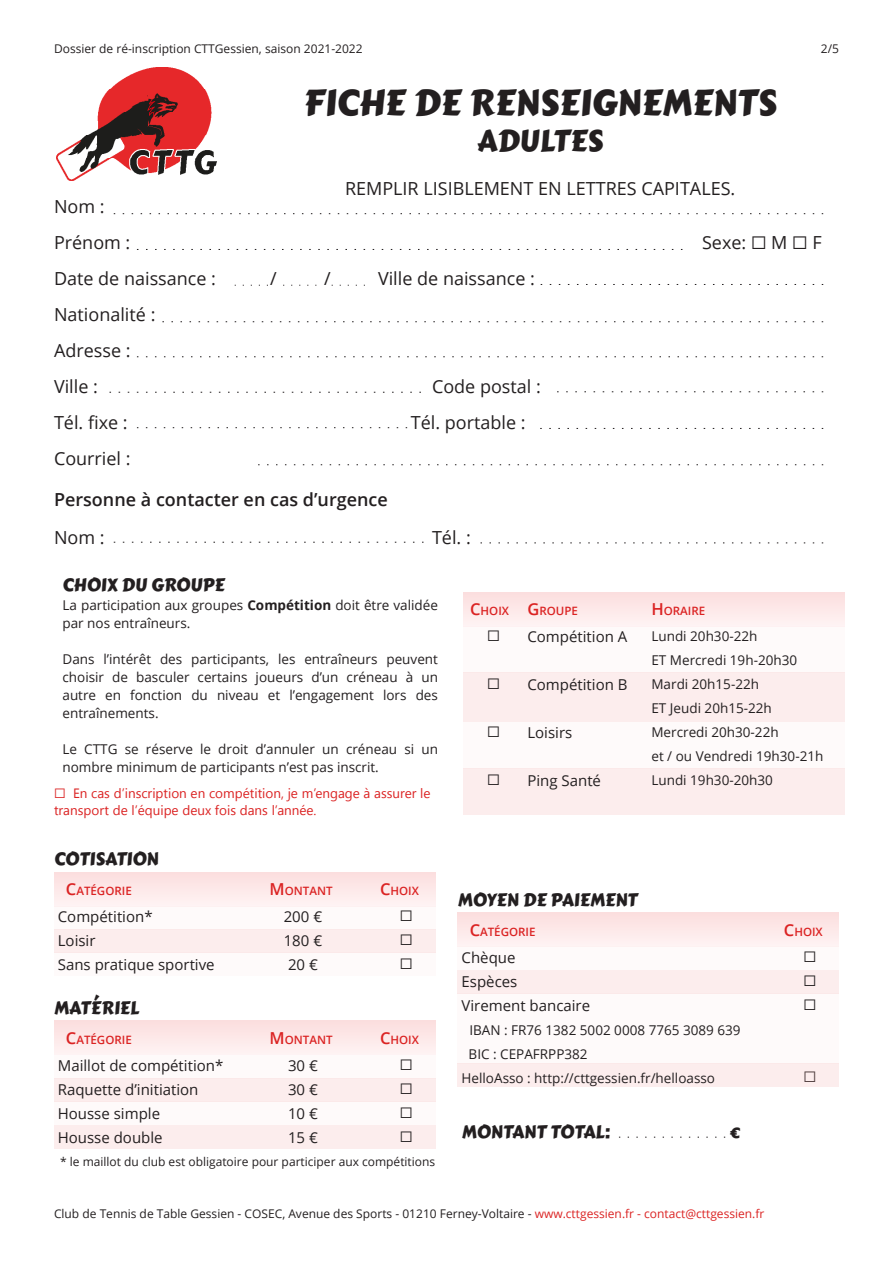
<style>
.page{position:relative;width:893px;height:1263px;background:#fff}
.page>*{position:absolute;margin:0;border:0;box-sizing:border-box;transform-origin:0 0}
.t1{font:36px "Carter One";color:#231f20}
.t2{font:30px "Carter One";letter-spacing:-.01em;color:#231f20}
.Pointillés{font:18px "Open Sans";color:#231f20}
.t3{font:18px "Carter One";color:#231f20}
.t4{font:600 18px "Open Sans";color:#231f20}
.t5{font:15px "Open Sans";color:#231f20}
.t6{font:15px "Carter One";color:#231f20}
.t7{font:13.5px/18px "Open Sans";color:#231f20}
.t8{font:13.5px "Segoe UI Emoji";color:#db2323}
.t9{font:12px "Open Sans";color:#231f20}
.t10{font:600 11.55px "Open Sans";color:#db2323}
.s1{font-weight:700}
.s2{font-size:16.5px}
.s3{color:#db2323}
</style>
<div class="page">
<img style="left:56px;top:67px;width:161px;height:114px">
<svg style="left:114px;top:542px;width:309px;height:1px"></svg>
<svg style="left:480px;top:542px;width:343px;height:1px"></svg>
<svg style="left:114px;top:213px;width:709px;height:1px"></svg>
<svg style="left:137px;top:427px;width:270px;height:1px"></svg>
<svg style="left:540px;top:428px;width:283px;height:1px"></svg>
<svg style="left:258px;top:464px;width:565px;height:1px"></svg>
<svg style="left:137px;top:249px;width:545px;height:1px"></svg>
<svg style="left:541px;top:284px;width:282px;height:1px"></svg>
<svg style="left:137px;top:356px;width:686px;height:1px"></svg>
<svg style="left:162px;top:321px;width:661px;height:1px"></svg>
<svg style="left:557px;top:391px;width:266px;height:1px"></svg>
<svg style="left:109px;top:392px;width:312px;height:1px"></svg>
<div style="left:463px;top:722px;width:382px;height:46px;background:#fefafa"></div>
<div style="left:463px;top:626px;width:382px;height:46px;background:#fefafa"></div>
<div style="left:463px;top:672px;width:382px;height:50px;background:#fceded"></div>
<div style="left:463px;top:768px;width:382px;height:47px;background:#fceded"></div>
<div style="left:463px;top:592px;width:382px;height:34px;background:#fde8e8"></div>
<div style="left:54px;top:872px;width:381px;height:34px;background:#fde8e8"></div>
<div style="left:54px;top:906px;width:381px;height:23px;background:#fefafa"></div>
<div style="left:54px;top:953px;width:381px;height:23px;background:#fefafa"></div>
<div style="left:54px;top:929px;width:381px;height:24px;background:#fceded"></div>
<div style="left:54px;top:1021px;width:381px;height:34px;background:#fde8e8"></div>
<div style="left:54px;top:1055px;width:381px;height:23px;background:#fefafa"></div>
<div style="left:54px;top:1101px;width:381px;height:24px;background:#fefafa"></div>
<div style="left:54px;top:1078px;width:381px;height:23px;background:#fceded"></div>
<div style="left:54px;top:1125px;width:381px;height:23px;background:#fceded"></div>
<div style="left:458px;top:913px;width:381px;height:34px;background:#fde8e8"></div>
<div style="left:458px;top:946px;width:381px;height:24px;background:#fefafa"></div>
<div style="left:458px;top:993px;width:381px;height:70px;background:#fefafa"></div>
<div style="left:458px;top:970px;width:381px;height:23px;background:#fceded"></div>
<div style="left:458px;top:1063px;width:381px;height:24px;background:#fceded"></div>
<svg style="left:619px;top:1137px;width:106px;height:1px"></svg>
<p class="t9" style="left:54px;top:40px;width:310px">Dossier de ré-inscription CTTGessien, saison 2021-2022</p>
<p class="t9" style="left:821px;top:40px;width:20px">2/5</p>
<p class="t1" style="left:304px;top:75px;width:475px">FICHE DE RENSEIGNEMENTS</p>
<p class="t2" style="left:477px;top:118px;width:127px">ADULTES</p>
<p class="Pointillés" style="left:345px;top:177px;width:392px">REMPLIR LISIBLEMENT EN LETTRES CAPITALES.</p>
<p class="Pointillés" style="left:54px;top:194px;width:52px">Nom :</p>
<p class="Pointillés" style="left:54px;top:230px;width:78px">Prénom :</p>
<p class="Pointillés" style="left:702px;top:230px;width:121px">Sexe: □ M □ F</p>
<p class="Pointillés" style="left:54px;top:266px;width:164px">Date de naissance :</p>
<p class="Pointillés" style="left:270px;top:266px;width:8px">/</p>
<p class="Pointillés" style="left:324px;top:266px;width:8px">/</p>
<p class="Pointillés" style="left:378px;top:266px;width:158px">Ville de naissance :</p>
<p class="Pointillés" style="left:54px;top:302px;width:103px">Nationalité :</p>
<p class="Pointillés" style="left:54px;top:338px;width:78px">Adresse :</p>
<p class="Pointillés" style="left:54px;top:374px;width:45px">Ville :</p>
<p class="Pointillés" style="left:432px;top:374px;width:110px">Code postal :</p>
<p class="Pointillés" style="left:54px;top:410px;width:75px">Tél. fixe :</p>
<p class="Pointillés" style="left:411px;top:410px;width:116px">Tél. portable :</p>
<p class="Pointillés" style="left:54px;top:446px;width:78px">Courriel :</p>
<p class="t4" style="left:54px;top:487px;width:335px">Personne à contacter en cas d’urgence</p>
<p class="Pointillés" style="left:54px;top:525px;width:52px">Nom :</p>
<p class="Pointillés" style="left:432px;top:525px;width:40px">Tél. :</p>
<p class="t3" style="left:63px;top:571px;width:164px">CHOIX DU GROUPE</p>
<p class="t7" style="left:63px;top:595px;width:377px">La participation aux groupes <span class="s1">Compétition</span> doit être validée par nos entraîneurs.</p>
<p class="t7" style="left:63px;top:649px;width:377px;text-align:justify">Dans l’intérêt des participants, les entraîneurs peuvent choisir de basculer certains joueurs d’un créneau à un autre en fonction du niveau et l’engagement lors des entraînements.</p>
<p class="t7" style="left:63px;top:739px;width:377px">Le CTTG se réserve le droit d’annuler un créneau si un nombre minimum de participants n’est pas inscrit.</p>
<p class="t8" style="left:54px;top:785px;width:58px">□ ■ ▲</p>
<p class="t8" style="left:164px;top:785px;width:61px">▼□■ ■ □</p>
<p class="t8" style="left:250px;top:785px;width:33px">▼▼□■</p>
<p class="t8" style="left:322px;top:785px;width:9px">■</p>
<p class="t8" style="left:364px;top:785px;width:38px">→ ▲▲◆</p>
<p class="t8" style="left:420px;top:785px;width:5px">●</p>
<p class="t8" style="left:54px;top:802px;width:57px">▼ ■▲□▼</p>
<p class="t8" style="left:131px;top:802px;width:31px">● ❑◆</p>
<p class="t8" style="left:197px;top:802px;width:40px">◆ □▲</p>
<p class="t8" style="left:255px;top:802px;width:46px">■▲ ● ■■</p>
<p class="t3" style="left:54px;top:845px;width:106px">COTISATION</p>
<p class="t10" style="left:66px;top:883px;width:67px"><span class="s2">C</span>ATÉGORIE</p>
<p class="t10" style="left:380px;top:883px;width:40px"><span class="s2">C</span>HOIX</p>
<p class="t5" style="left:58px;top:906px;width:96px">Compétition*</p>
<p class="t5" style="left:58px;top:930px;width:39px">Loisir</p>
<p class="t5" style="left:58px;top:954px;width:158px">Sans pratique sportive</p>
<p class="t10" style="left:269px;top:883px;width:65px"><span class="s2">M</span>ONTANT</p>
<p class="t5" style="left:284px;top:906px;width:40px">200 €</p>
<p class="t5" style="left:284px;top:930px;width:40px">180 €</p>
<p class="t5" style="left:288px;top:954px;width:31px">20 €</p>
<p class="t3" style="left:54px;top:994px;width:87px">MATÉRIEL</p>
<p class="t10" style="left:66px;top:1031px;width:67px"><span class="s2">C</span>ATÉGORIE</p>
<p class="t10" style="left:380px;top:1031px;width:40px"><span class="s2">C</span>HOIX</p>
<p class="t5" style="left:58px;top:1055px;width:167px">Maillot de compétition*</p>
<p class="t5" style="left:58px;top:1079px;width:142px">Raquette d’initiation</p>
<p class="t5" style="left:58px;top:1103px;width:104px">Housse simple</p>
<p class="t5" style="left:58px;top:1127px;width:106px">Housse double</p>
<p class="t10" style="left:269px;top:1031px;width:65px"><span class="s2">M</span>ONTANT</p>
<p class="t5" style="left:288px;top:1055px;width:31px">30 €</p>
<p class="t5" style="left:288px;top:1079px;width:31px">30 €</p>
<p class="t5" style="left:288px;top:1103px;width:31px">10 €</p>
<p class="t5" style="left:288px;top:1127px;width:31px">15 €</p>
<p class="t9" style="left:60px;top:1153px;width:377px">* le maillot du club est obligatoire pour participer aux compétitions</p>
<p class="t10" style="left:470px;top:603px;width:40px"><span class="s2">C</span>HOIX</p>
<p class="t10" style="left:527px;top:603px;width:52px"><span class="s2">G</span>ROUPE</p>
<p class="t10" style="left:651px;top:603px;width:55px"><span class="s2">H</span> ORAIRE</p>
<p class="t5" style="left:527px;top:626px;width:101px">Compétition A</p>
<p class="t5" style="left:527px;top:674px;width:102px">Compétition B</p>
<p class="t5" style="left:527px;top:722px;width:46px">Loisirs</p>
<p class="t5" style="left:527px;top:770px;width:75px">Ping Santé</p>
<p class="t7" style="left:651px;top:626px;width:108px">Lundi 20h30-22h</p>
<p class="t7" style="left:651px;top:650px;width:147px">ET Mercredi 19h-20h30</p>
<p class="t7" style="left:651px;top:674px;width:109px">Mardi 20h15-22h</p>
<p class="t7" style="left:651px;top:698px;width:122px">ET Jeudi 20h15-22h</p>
<p class="t7" style="left:651px;top:722px;width:129px">Mercredi 20h30-22h</p>
<p class="t7" style="left:651px;top:746px;width:173px">et / ou Vendredi 19h30-21h</p>
<p class="t7" style="left:651px;top:770px;width:123px">Lundi 19h30-20h30</p>
<p class="t3" style="left:458px;top:886px;width:181px">MOYEN DE PAIEMENT</p>
<p class="t10" style="left:470px;top:923px;width:67px"><span class="s2">C</span>ATÉGORIE</p>
<p class="t10" style="left:784px;top:923px;width:40px"><span class="s2">C</span>HOIX</p>
<p class="t5" style="left:462px;top:947px;width:55px">Chèque</p>
<p class="t5" style="left:462px;top:971px;width:57px">Espèces</p>
<p class="t5" style="left:462px;top:995px;width:130px">Virement bancaire</p>
<p class="t7" style="left:469px;top:1020px;width:273px">IBAN : FR76 1382 5002 0008 7765 3089 639</p>
<p class="t7" style="left:469px;top:1044px;width:121px">BIC : CEPAFRPP382</p>
<p class="t7" style="left:462px;top:1068px;width:255px">HelloAsso : http://cttgessien.fr/helloasso</p>
<p class="t3" style="left:462px;top:1118px;width:150px">MONTANT TOTAL:</p>
<p class="t6" style="left:729px;top:1121px;width:12px">€</p>
<p class="t9" style="left:54px;top:1205px;width:712px">Club de Tennis de Table Gessien - COSEC, Avenue des Sports - 01210 Ferney-Voltaire - <span class="s3">www.cttgessien.fr - contact@cttgessien.fr</span></p>
</div>
